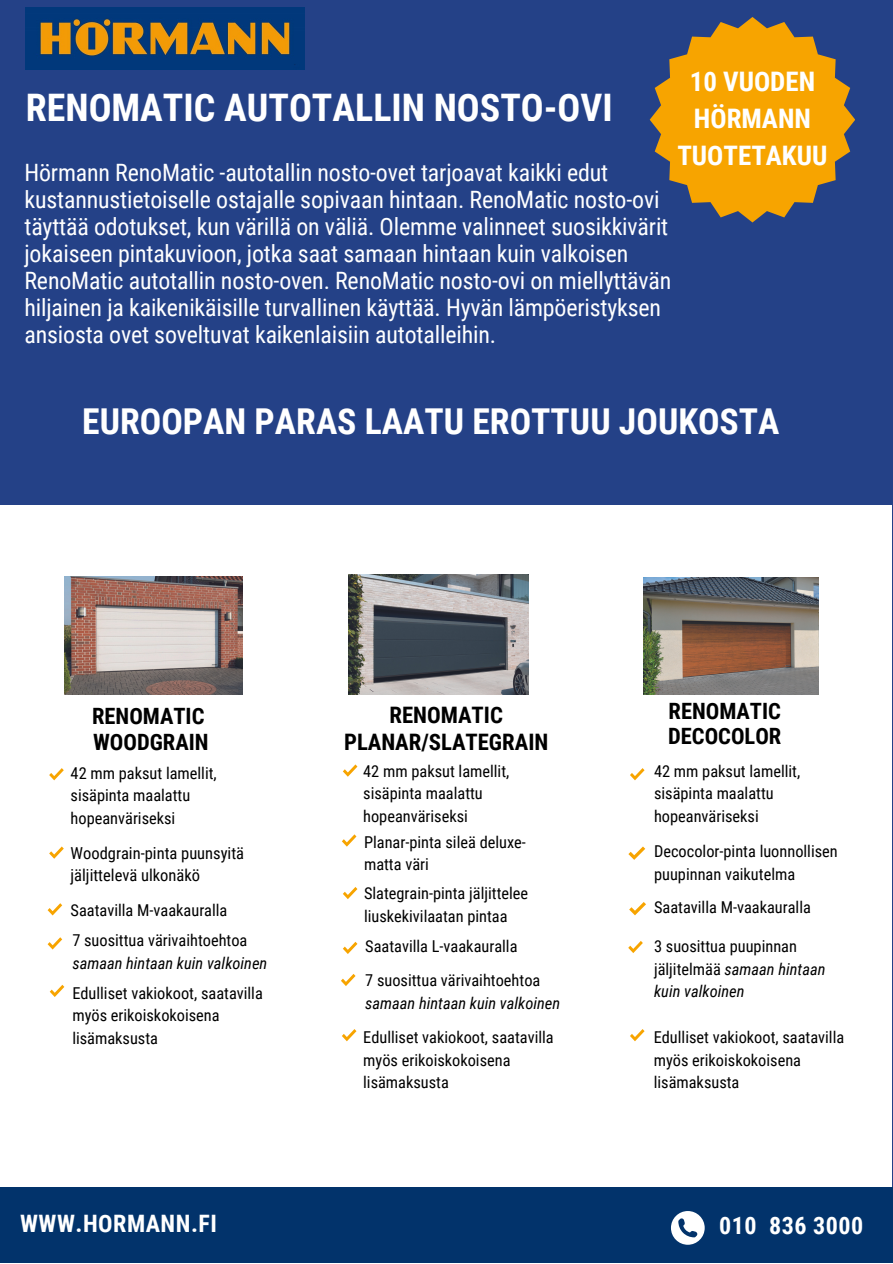
<style>
.page{position:relative;width:893px;height:1264px;background:#fff}
.page>*{position:absolute;margin:0;border:0;box-sizing:border-box;transform-origin:0 0}
.t1{font:700 37.95px "Roboto Condensed";color:#fff}
.t2{font:700 35.7px "Roboto Condensed";color:#fff}
.t3{font:700 26.85px/37px "Roboto Condensed";color:#fff;text-align:center}
.t4{font:700 24px "Roboto Condensed";letter-spacing:.02em;color:#fff}
.t5{font:23.85px/27px "Roboto Condensed";letter-spacing:-.005em;color:#fff}
.t6{font:700 22.65px/27px "Roboto Condensed";color:#000;text-align:center}
.t7{font:700 22.5px/25.8px "Roboto Condensed";color:#000}
.t8{font:16.5px/22.5px "Roboto Condensed";color:#000}
.t9{font:16.35px/22.5px "Roboto Condensed";color:#000}
.t10{font:italic 16.35px "Roboto Condensed";color:#000}
.s1{font-style:italic}
</style>
<div class="page">
<div style="left:0;top:0;width:892px;height:1262px;background:#244187"></div>
<div style="left:0;top:505px;width:891px;height:757px;background:#fff"></div>
<svg style="left:49px;top:846px;width:15px;height:12px"></svg>
<svg style="left:48px;top:903px;width:14px;height:12px"></svg>
<div style="left:0;top:1187px;width:892px;height:75px;background:#02336b"></div>
<svg style="left:49px;top:768px;width:15px;height:12px"></svg>
<svg style="left:48px;top:937px;width:14px;height:12px"></svg>
<svg style="left:628px;top:846px;width:17px;height:13px"></svg>
<svg style="left:628px;top:941px;width:14px;height:12px"></svg>
<svg style="left:630px;top:768px;width:14px;height:12px"></svg>
<svg style="left:630px;top:1029px;width:14px;height:12px"></svg>
<svg style="left:342px;top:834px;width:14px;height:12px"></svg>
<svg style="left:343px;top:941px;width:14px;height:13px"></svg>
<svg style="left:50px;top:984px;width:14px;height:13px"></svg>
<svg style="left:343px;top:764px;width:14px;height:12px"></svg>
<svg style="left:342px;top:1029px;width:14px;height:12px"></svg>
<img style="left:348px;top:574px;width:180px;height:120px">
<img style="left:64px;top:576px;width:178px;height:118px">
<img style="left:643px;top:577px;width:175px;height:117px">
<svg style="left:629px;top:902px;width:17px;height:13px"></svg>
<svg style="left:341px;top:974px;width:14px;height:12px"></svg>
<img style="left:26px;top:8px;width:279px;height:61px">
<svg style="left:343px;top:887px;width:14px;height:12px"></svg>
<svg style="left:649px;top:17px;width:206px;height:205px"></svg>
<svg style="left:671px;top:1211px;width:33px;height:33px"></svg>
<h1 class="t1" style="left:26px;top:86px;width:588px">RENOMATIC AUTOTALLIN NOSTO-OVI</h1>
<p class="t5" style="left:24px;top:159px;width:648px">Hörmann RenoMatic -autotallin nosto-ovet tarjoavat kaikki edut kustannustietoiselle ostajalle sopivaan hintaan. RenoMatic nosto-ovi täyttää odotukset, kun värillä on väliä. Olemme valinneet suosikkivärit jokaiseen pintakuvioon, jotka saat samaan hintaan kuin valkoisen RenoMatic autotallin nosto-oven. RenoMatic nosto-ovi on miellyttävän hiljainen ja kaikenikäisille turvallinen käyttää. Hyvän lämpöeristyksen ansiosta ovet soveltuvat kaikenlaisiin autotalleihin.</p>
<h3 class="t3" style="left:677px;top:63px;width:152px">10 VUODEN<br>HÖRMANN<br>TUOTETAKUU</h3>
<h2 class="t2" style="left:82px;top:400px;width:698px">EUROOPAN PARAS LAATU EROTTUU JOUKOSTA</h2>
<h3 class="t7" style="left:92px;top:703px;width:118px">RENOMATIC<br>WOODGRAIN</h3>
<p class="t9" style="left:71px;top:761px;width:148px">42 mm paksut lamellit, sisäpinta maalattu hopeanväriseksi</p>
<p class="t8" style="left:71px;top:841px;width:175px">Woodgrain-pinta puunsyitä jäljittelevä ulkonäkö</p>
<p class="t9" style="left:71px;top:899px;width:158px">Saatavilla M-vaakauralla</p>
<h3 class="t6" style="left:344px;top:701px;width:206px">RENOMATIC<br>PLANAR/SLATEGRAIN</h3>
<h3 class="t7" style="left:668px;top:698px;width:115px">RENOMATIC<br>DECOCOLOR</h3>
<p class="t9" style="left:363px;top:759px;width:148px">42 mm paksut lamellit, sisäpinta maalattu hopeanväriseksi</p>
<p class="t9" style="left:654px;top:759px;width:148px">42 mm paksut lamellit, sisäpinta maalattu hopeanväriseksi</p>
<p class="t9" style="left:364px;top:830px;width:163px">Planar-pinta sileä deluxe&shy;matta väri</p>
<p class="t9" style="left:364px;top:882px;width:166px">Slategrain-pinta jäljittelee liuskekivilaatan pintaa</p>
<p class="t9" style="left:654px;top:840px;width:185px">Decocolor-pinta luonnollisen puupinnan vaikutelma</p>
<p class="t9" style="left:654px;top:896px;width:158px">Saatavilla M-vaakauralla</p>
<p class="t9" style="left:72px;top:929px;width:177px">7 suosittua värivaihtoehtoa</p>
<p class="t10" style="left:72px;top:953px;width:196px">samaan hintaan kuin valkoinen</p>
<p class="t9" style="left:365px;top:935px;width:154px">Saatavilla L-vaakauralla</p>
<p class="t9" style="left:654px;top:935px;width:173px">3 suosittua puupinnan jäljitelmää <span class="s1">samaan hintaan</span></p>
<p class="t9" style="left:365px;top:969px;width:177px">7 suosittua värivaihtoehtoa</p>
<p class="t10" style="left:365px;top:993px;width:196px">samaan hintaan kuin valkoinen</p>
<p class="t9" style="left:72px;top:982px;width:192px">Edulliset vakiokoot, saatavilla</p>
<p class="t10" style="left:654px;top:982px;width:92px">kuin valkoinen</p>
<p class="t9" style="left:72px;top:1004px;width:149px">myös erikoiskokoisena lisämaksusta</p>
<p class="t9" style="left:363px;top:1026px;width:192px">Edulliset vakiokoot, saatavilla myös erikoiskokoisena lisämaksusta</p>
<p class="t9" style="left:653px;top:1026px;width:192px">Edulliset vakiokoot, saatavilla myös erikoiskokoisena lisämaksusta</p>
<h3 class="t4" style="left:20px;top:1209px;width:198px">WWW.HORMANN.FI</h3>
<h3 class="t4" style="left:719px;top:1211px;width:146px">010 836 3000</h3>
</div>
